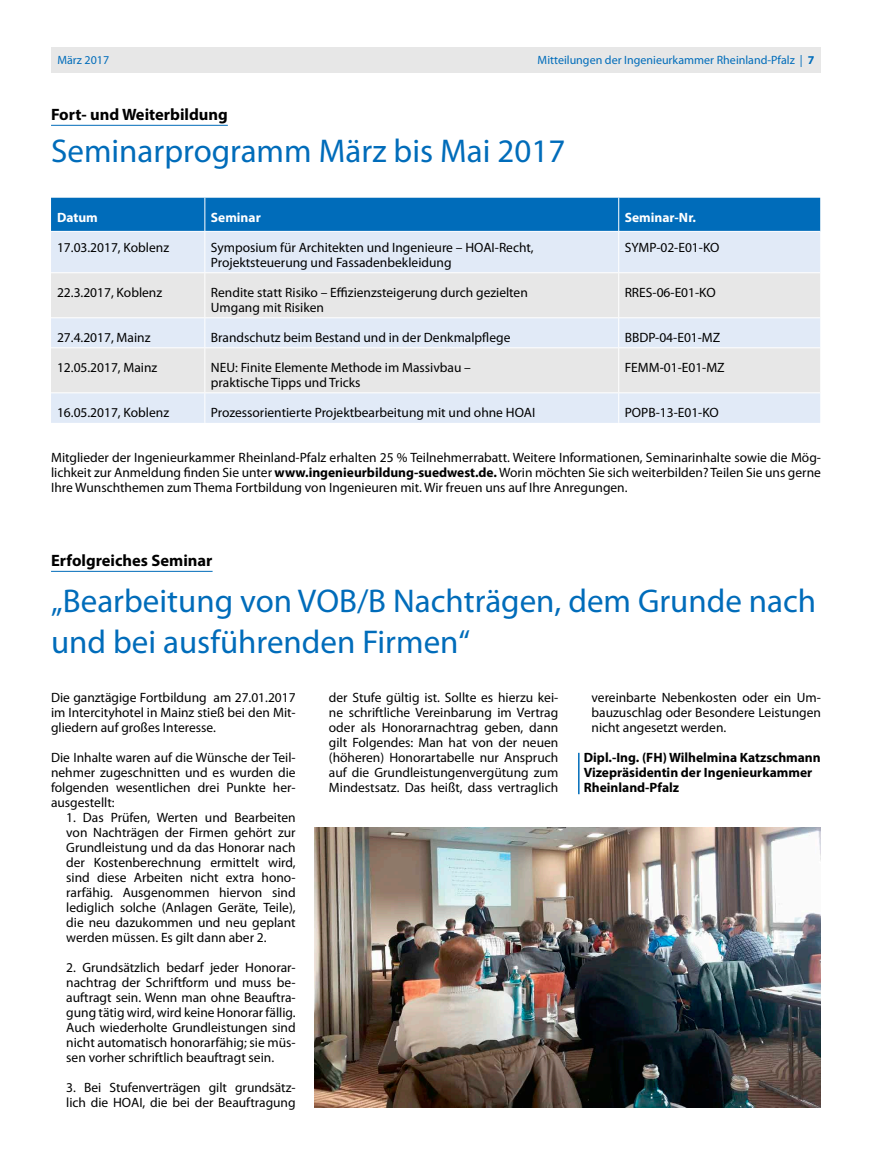
<style>
.page{position:relative;width:872px;height:1170px;background:#fff}
.page>*{position:absolute;margin:0;border:0;box-sizing:border-box;transform-origin:0 0}
.t1{font:33px/40.5px "Myriad Pro";color:#006cba}
.t2{font:700 16.5px "Myriad Pro";color:#000}
.t3{font:13.5px/15px "Myriad Pro";color:#000;text-align:justify}
.t4{font:700 13.5px/15px "Myriad Pro";color:#000}
.t5{font:700 13.5px "Myriad Pro";color:#fff}
.t6{font:12px "Myriad Pro";color:#006cba}
.s1{font-weight:700}
</style>
<div class="page">
<div style="left:51px;top:47px;width:770px;height:25px;background:#e7e7e7"></div>
<hr style="left:578px;top:752px;width:1px;height:42px;background:#006cba">
<hr style="left:51px;top:125px;width:177px;height:1px;background:#006cba">
<div style="left:51px;top:198px;width:769px;height:33px;background:#006cba"></div>
<div style="left:51px;top:232px;width:769px;height:191px;background:#e1eaf7"></div>
<svg style="left:51px;top:273px;width:769px;height:119px;background:#e5e7eb"></svg>
<hr style="left:204px;top:198px;width:1px;height:33px;background:#fff">
<hr style="left:618px;top:198px;width:1px;height:33px;background:#fff">
<hr style="left:204px;top:232px;width:1px;height:40px;background:#fff">
<hr style="left:618px;top:232px;width:1px;height:40px;background:#fff">
<hr style="left:51px;top:272px;width:154px;height:1px;background:#fff">
<hr style="left:205px;top:272px;width:413px;height:1px;background:#fff">
<hr style="left:204px;top:273px;width:1px;height:44px;background:#fff">
<hr style="left:618px;top:272px;width:202px;height:1px;background:#fff">
<hr style="left:618px;top:273px;width:1px;height:44px;background:#fff">
<hr style="left:51px;top:317px;width:154px;height:1px;background:#fff">
<hr style="left:205px;top:317px;width:413px;height:1px;background:#fff">
<svg style="left:204px;top:318px;width:1px;height:29px"></svg>
<hr style="left:618px;top:317px;width:202px;height:1px;background:#fff">
<svg style="left:618px;top:318px;width:1px;height:29px"></svg>
<hr style="left:51px;top:347px;width:154px;height:1px;background:#fff">
<hr style="left:205px;top:347px;width:413px;height:1px;background:#fff">
<hr style="left:204px;top:348px;width:1px;height:44px;background:#fff">
<hr style="left:618px;top:347px;width:202px;height:1px;background:#fff">
<hr style="left:618px;top:348px;width:1px;height:44px;background:#fff">
<hr style="left:51px;top:392px;width:154px;height:1px;background:#fff">
<hr style="left:205px;top:392px;width:413px;height:1px;background:#fff">
<hr style="left:204px;top:393px;width:1px;height:30px;background:#fff">
<hr style="left:618px;top:392px;width:202px;height:1px;background:#fff">
<hr style="left:618px;top:393px;width:1px;height:30px;background:#fff">
<hr style="left:51px;top:571px;width:162px;height:1px;background:#006cba">
<img style="left:315px;top:827px;width:506px;height:280px">
<p class="t6" style="left:57px;top:53px;width:53px">März 2017</p>
<p class="t6" style="left:537px;top:53px;width:278px">Mitteilungen der Ingenieurkammer Rheinland-Pfalz | <span class="s1">7</span></p>
<p class="t2" style="left:51px;top:104px;width:178px">Fort- und Weiterbildung</p>
<h1 class="t1" style="left:51px;top:130px;width:516px">Seminarprogramm März bis Mai 2017</h1>
<p class="t5" style="left:57px;top:208px;width:42px">Datum</p>
<p class="t5" style="left:211px;top:208px;width:51px">Seminar</p>
<p class="t5" style="left:624px;top:208px;width:73px">Seminar-Nr.</p>
<p class="t3" style="left:57px;top:239px;width:114px">17.03.2017, Koblenz</p>
<p class="t3" style="left:211px;top:239px;width:324px">Symposium für Architekten und Ingenieure – HOAI-Recht,<br>Projektsteuerung und Fassadenbekleidung</p>
<p class="t3" style="left:624px;top:239px;width:96px">SYMP-02-E01-KO</p>
<p class="t3" style="left:57px;top:284px;width:107px">22.3.2017, Koblenz</p>
<p class="t3" style="left:211px;top:284px;width:318px">Rendite statt Risiko – Effizienzsteigerung durch gezielten<br>Umgang mit Risiken</p>
<p class="t3" style="left:624px;top:284px;width:92px">RRES-06-E01-KO</p>
<p class="t3" style="left:57px;top:329px;width:95px">27.4.2017, Mainz</p>
<p class="t3" style="left:211px;top:329px;width:301px">Brandschutz beim Bestand und in der Denkmalpflege</p>
<p class="t3" style="left:624px;top:329px;width:97px">BBDP-04-E01-MZ</p>
<p class="t3" style="left:57px;top:359px;width:102px">12.05.2017, Mainz</p>
<p class="t3" style="left:211px;top:359px;width:262px">NEU: Finite Elemente Methode im Massivbau – praktische Tipps und Tricks</p>
<p class="t3" style="left:624px;top:359px;width:101px">FEMM-01-E01-MZ</p>
<p class="t3" style="left:57px;top:404px;width:114px">16.05.2017, Koblenz</p>
<p class="t3" style="left:211px;top:404px;width:326px">Prozessorientierte Projektbearbeitung mit und ohne HOAI</p>
<p class="t3" style="left:624px;top:404px;width:96px">POPB-13-E01-KO</p>
<p class="t3" style="left:51px;top:449px;width:771px">Mitglieder der Ingenieurkammer Rheinland-Pfalz erhalten 25 % Teilnehmerrabatt. Weitere Informationen, Seminarinhalte sowie die Mög&shy;lichkeit zur Anmeldung finden Sie unter <span class="s1">www.ingenieurbildung-suedwest.de.</span> Worin möchten Sie sich weiterbilden? Teilen Sie uns gerne Ihre Wunschthemen zum Thema Fortbildung von Ingenieuren mit. Wir freuen uns auf Ihre Anregungen.</p>
<p class="t2" style="left:51px;top:549px;width:163px">Erfolgreiches Seminar</p>
<h1 class="t1" style="left:51px;top:580px;width:766px">„Bearbeitung von VOB/B Nachträgen, dem Grunde nach und bei ausführenden Firmen“</h1>
<p class="t3" style="left:51px;top:689px;width:246px">Die ganztägige Fortbildung am 27.01.2017 im Intercityhotel in Mainz stieß bei den Mit&shy;gliedern auf großes Interesse.</p>
<p class="t3" style="left:51px;top:749px;width:246px">Die Inhalte waren auf die Wünsche der Teil&shy;nehmer zugeschnitten und es wurden die folgenden wesentlichen drei Punkte her&shy;ausgestellt:</p>
<p class="t3" style="left:66px;top:809px;width:231px">1. Das Prüfen, Werten und Bearbeiten von Nachträgen der Firmen gehört zur Grundleistung und da das Honorar nach der Kostenberechnung ermittelt wird, sind diese Arbeiten nicht extra hono&shy;rarfähig. Ausgenommen hiervon sind lediglich solche (Anlagen Geräte, Teile), die neu dazukommen und neu geplant werden müssen. Es gilt dann aber 2.</p>
<p class="t3" style="left:66px;top:959px;width:231px">2. Grundsätzlich bedarf jeder Honorar&shy;nachtrag der Schriftform und muss be&shy;auftragt sein. Wenn man ohne Beauftra&shy;gung tätig wird, wird keine Honorar fällig.<br>Auch wiederholte Grundleistungen sind nicht automatisch honorarfähig; sie müs&shy;sen vorher schriftlich beauftragt sein.</p>
<p class="t3" style="left:66px;top:1079px;width:231px">3. Bei Stufenverträgen gilt grundsätz&shy;lich die HOAI, die bei der Beauftragung</p>
<p class="t3" style="left:329px;top:689px;width:231px">der Stufe gültig ist. Sollte es hierzu kei&shy;ne schriftliche Vereinbarung im Vertrag oder als Honorarnachtrag geben, dann gilt Folgendes: Man hat von der neuen (höheren) Honorartabelle nur Anspruch auf die Grundleistungenvergütung zum Mindestsatz. Das heißt, dass vertraglich</p>
<p class="t3" style="left:591px;top:689px;width:231px">vereinbarte Nebenkosten oder ein Um&shy;bauzuschlag oder Besondere Leistungen nicht angesetzt werden.</p>
<p class="t4" style="left:584px;top:749px;width:238px">Dipl.-Ing. (FH) Wilhelmina Katzschmann<br>Vizepräsidentin der Ingenieurkammer<br>Rheinland-Pfalz</p>
</div>
